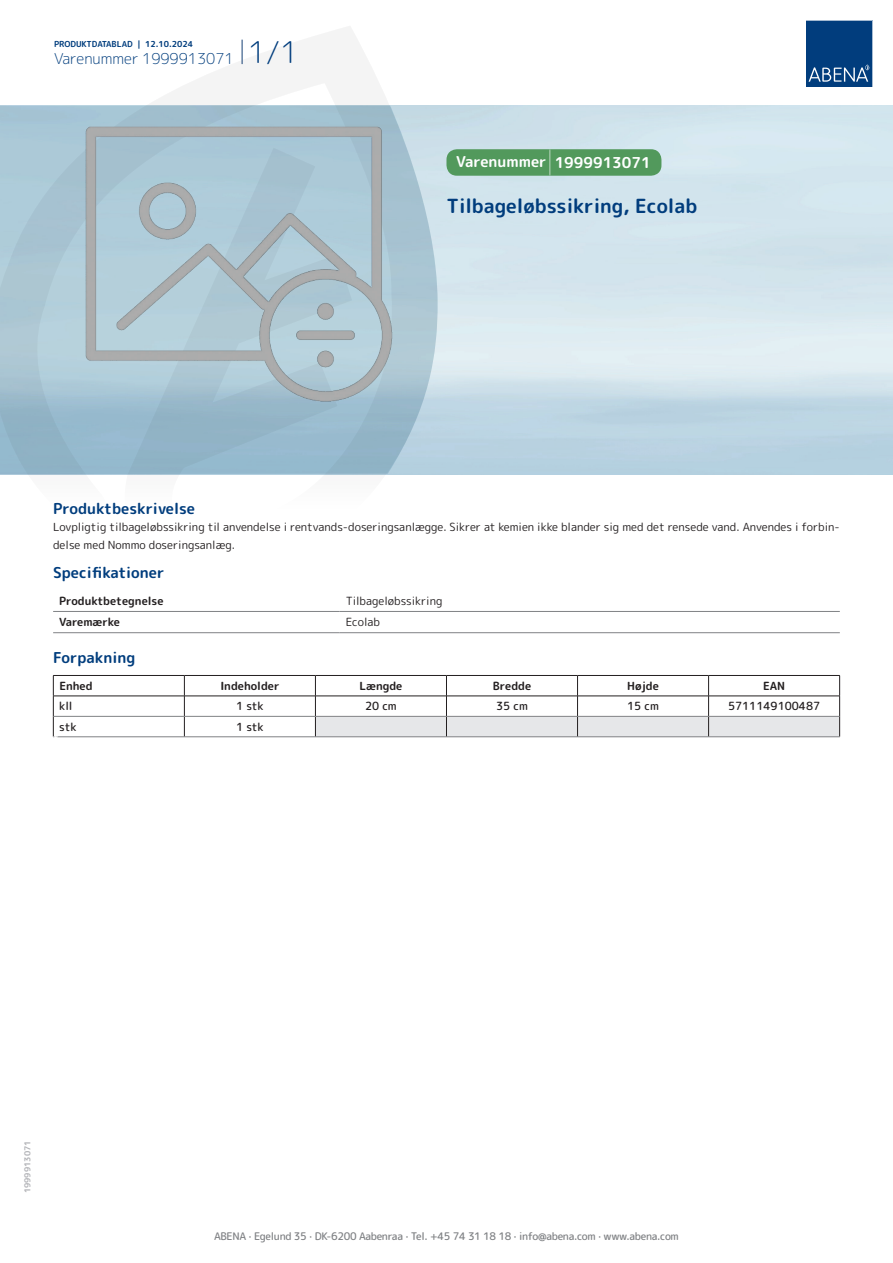
<style>
.page{position:relative;width:893px;height:1263px;background:#fff}
.page>*{position:absolute;margin:0;border:0;box-sizing:border-box;transform-origin:0 0}
.t1{font:700 19.5px "Rounded Mplus 1 c";color:#013d7d}
.t2{font:700 15px "Rounded Mplus 1 c";color:#013d7d}
.t3{font:300 15px "Rounded Mplus 1 c";color:#013d7d}
.t4{font:700 15px "Rounded Mplus 1 c";color:#fff}
.t5{font:11.25px/18px "Rounded Mplus 1 c";color:#231f20}
.t6{font:700 11.25px "Rounded Mplus 1 c";color:#231f20}
.t7{font:500 11.25px "Rounded Mplus 1 c";color:#231f20}
.t8{font:500 10.5px "Rounded Mplus 1 c";letter-spacing:-.03em;color:#808285}
.t9{font:700 10.5px "Rounded Mplus 1 c";color:#fff}
.t10{font:700 8.25px "Rounded Mplus 1 c";color:#013d7d}
.t11{font:700 8.25px "Rounded Mplus 1 c";color:#b2b3b7}
.s1{font-size:30px}
.s2{font-size:25.5px}
</style>
<div class="page">
<svg style="left:0;top:26px;width:439px;height:449px"></svg>
<svg style="left:0;top:106px;width:438px;height:368px;background:#a3c1d1"></svg>
<svg style="left:242px;top:40px;width:1px;height:24px"></svg>
<svg style="left:806px;top:20px;width:67px;height:67px;background:#144b86"></svg>
<img style="left:86px;top:127px;width:306px;height:275px">
<hr style="left:53px;top:611px;width:287px;height:1px;background:#808285">
<hr style="left:340px;top:611px;width:500px;height:1px;background:#808285">
<hr style="left:53px;top:632px;width:287px;height:1px;background:#808285">
<hr style="left:340px;top:632px;width:500px;height:1px;background:#808285">
<hr style="left:53px;top:675px;width:131px;height:1px;background:#231f20">
<hr style="left:184px;top:675px;width:131px;height:1px;background:#231f20">
<hr style="left:315px;top:675px;width:131px;height:1px;background:#231f20">
<hr style="left:446px;top:675px;width:131px;height:1px;background:#231f20">
<hr style="left:577px;top:675px;width:132px;height:1px;background:#231f20">
<hr style="left:709px;top:675px;width:131px;height:1px;background:#231f20">
<hr style="left:53px;top:696px;width:131px;height:1px;background:#231f20">
<hr style="left:184px;top:696px;width:131px;height:1px;background:#231f20">
<svg style="left:53px;top:676px;width:1px;height:60px"></svg>
<svg style="left:184px;top:676px;width:1px;height:60px"></svg>
<svg style="left:315px;top:676px;width:525px;height:60px"></svg>
<hr style="left:54px;top:716px;width:130px;height:1px;background:#808285">
<hr style="left:184px;top:716px;width:131px;height:1px;background:#808285">
<hr style="left:315px;top:716px;width:131px;height:1px;background:#808285">
<hr style="left:446px;top:716px;width:131px;height:1px;background:#808285">
<hr style="left:577px;top:716px;width:132px;height:1px;background:#808285">
<hr style="left:709px;top:716px;width:130px;height:1px;background:#808285">
<hr style="left:53px;top:736px;width:131px;height:1px;background:#808285">
<hr style="left:184px;top:736px;width:131px;height:1px;background:#808285">
<hr style="left:315px;top:736px;width:131px;height:1px;background:#808285">
<hr style="left:446px;top:736px;width:131px;height:1px;background:#808285">
<hr style="left:577px;top:736px;width:132px;height:1px;background:#808285">
<hr style="left:709px;top:736px;width:131px;height:1px;background:#808285">
<div style="left:446px;top:149px;width:215px;height:27px;background:#52995c;border-radius:10px"></div>
<p class="t10" style="left:54px;top:38px;width:141px">PRODUKTDATABLAD | 12.10.2024</p>
<h2 class="t3" style="left:54px;top:48px;width:246px">Varenummer 1999913071 <span class="s1">1/1</span></h2>
<h2 class="t4" style="left:456px;top:152px;width:196px">Varenummer <span class="s2">|</span> 1999913071</h2>
<h1 class="t1" style="left:446px;top:192px;width:252px">Tilbageløbssikring, Ecolab</h1>
<h2 class="t2" style="left:53px;top:498px;width:143px">Produktbeskrivelse</h2>
<p class="t5" style="left:53px;top:517px;width:788px">Lovpligtig tilbageløbssikring til anvendelse i rentvands-doseringsanlægge. Sikrer at kemien ikke blander sig med det rensede vand. Anvendes i forbin&shy;delse med Nommo doseringsanlæg.</p>
<h2 class="t2" style="left:53px;top:562px;width:113px">Specifikationer</h2>
<p class="t6" style="left:59px;top:592px;width:106px">Produktbetegnelse</p>
<p class="t5" style="left:346px;top:591px;width:98px">Tilbageløbssikring</p>
<p class="t6" style="left:59px;top:614px;width:62px">Varemærke</p>
<p class="t5" style="left:346px;top:613px;width:36px">Ecolab</p>
<h2 class="t2" style="left:53px;top:647px;width:84px">Forpakning</h2>
<p class="t6" style="left:59px;top:678px;width:35px">Enhed</p>
<p class="t6" style="left:220px;top:678px;width:61px">Indeholder</p>
<p class="t6" style="left:359px;top:678px;width:44px">Længde</p>
<p class="t6" style="left:493px;top:678px;width:40px">Bredde</p>
<p class="t6" style="left:627px;top:678px;width:33px">Højde</p>
<p class="t6" style="left:763px;top:678px;width:24px">EAN</p>
<p class="t7" style="left:59px;top:698px;width:15px">kll</p>
<p class="t7" style="left:236px;top:698px;width:29px">1 stk</p>
<p class="t7" style="left:365px;top:698px;width:33px">20 cm</p>
<p class="t7" style="left:496px;top:698px;width:33px">35 cm</p>
<p class="t7" style="left:627px;top:698px;width:33px">15 cm</p>
<p class="t7" style="left:728px;top:698px;width:94px">5711149100487</p>
<p class="t7" style="left:59px;top:719px;width:19px">stk</p>
<p class="t7" style="left:236px;top:719px;width:29px">1 stk</p>
<p class="t9" style="left:53px;top:732px;width:7px">*</p>
<p class="t11" style="left:22px;top:1193px;width:54px;rotate:-90deg">1999913071</p>
<p class="t8" style="left:214px;top:1229px;width:466px">ABENA · Egelund 35 · DK-6200 Aabenraa · Tel. +45 74 31 18 18 · info@abena.com · www.abena.com</p>
</div>
